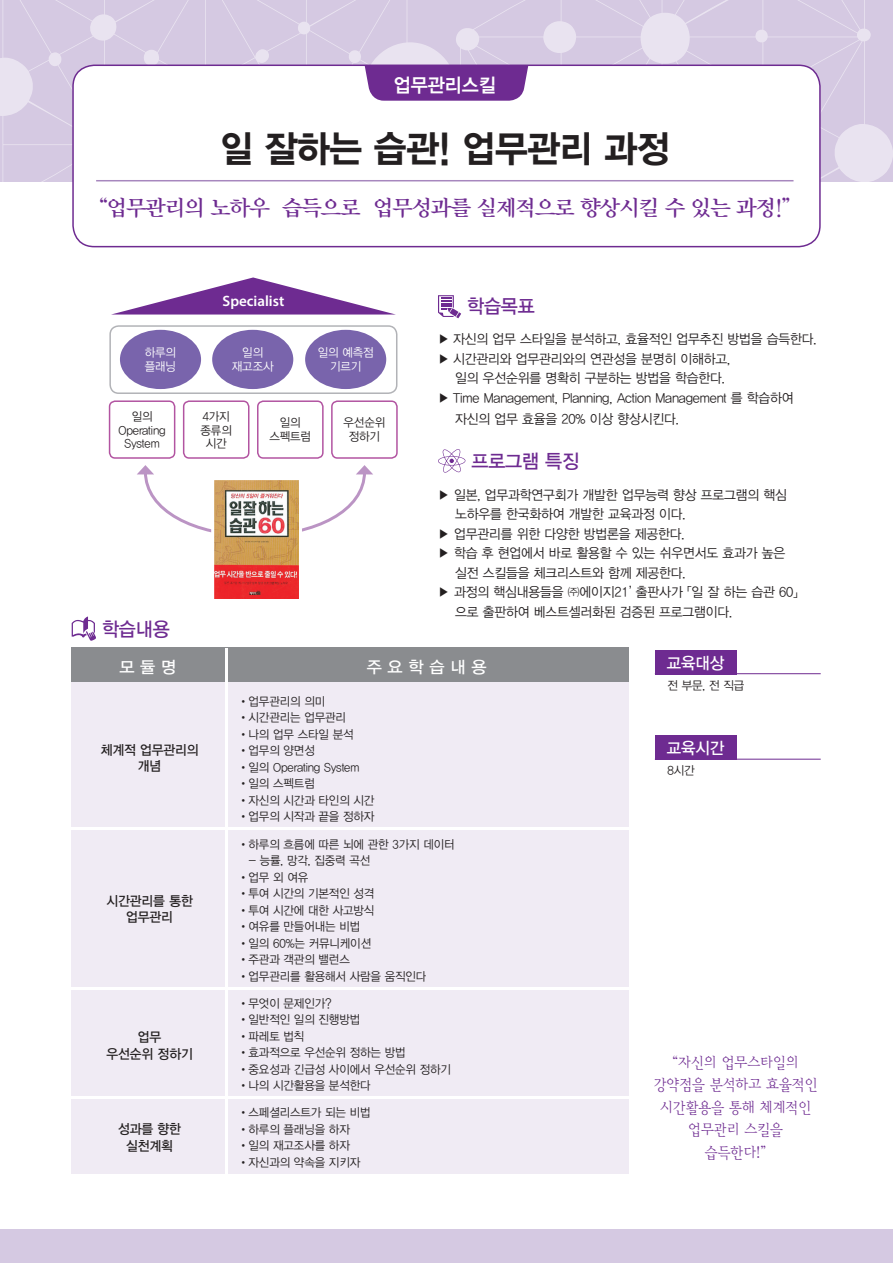
<style>
.page{position:relative;width:893px;height:1263px;background:#fff}
.page>*{position:absolute;margin:0;border:0;box-sizing:border-box;transform-origin:0 0}
.t1{font:37.5px "YDVYGO35";letter-spacing:-.01em;color:#231f20;scale:.95 1}
.t2{font:21px "YDVC Mjo L";letter-spacing:-.075em;color:#6e2b91}
.t3{font:19.5px "YDVYGO33";letter-spacing:-.01em;color:#6e2b91;scale:.95 1}
.t4{font:19.5px "YDIYGO340";color:#fff;scale:.95 1}
.t5{font:16.5px "YDVYGO33";color:#fff}
.t6{font:16.5px "YDIYGO330";letter-spacing:-.01em;color:#fff;scale:.95 1}
.t7{font:15px/22.5px "YDVY Mj O22";color:#6e2b91;text-align:center;scale:.95 1}
.t8{font:600 15px "Myriad Pro";color:#fff}
.t9{font:13.5px "YDVYGO32";letter-spacing:-.01em;color:#231f20;scale:.95 1}
.t10{font:13.5px "YDVYGO33";letter-spacing:-.01em;color:#231f20;scale:.95 1}
.t11{font:12px "YDVYGO32";letter-spacing:-.01em;color:#231f20;scale:.95 1}
.t12{font:12px "YDVYGO32";letter-spacing:-.01em;color:#fff;scale:.95 1}
</style>
<div class="page">
<svg style="left:1px;top:0;width:410px;height:248px;background:#dbd1e6"></svg>
<svg style="left:411px;top:0;width:482px;height:319px"></svg>
<div style="left:0;top:1229px;width:893px;height:34px;background:#d5c9e2"></div>
<svg style="left:0;top:0;width:1px;height:182px"></svg>
<div style="left:73px;top:65px;width:747px;height:182px;background:#fff;border-radius:21px"></div>
<div style="left:72px;top:65px;width:749px;height:182px;border:2px solid #6e2b91;border-radius:21px"></div>
<svg style="left:365px;top:66px;width:163px;height:35px;background:#763797"></svg>
<svg style="left:438px;top:295px;width:23px;height:23px"></svg>
<svg style="left:438px;top:449px;width:27px;height:24px"></svg>
<div style="left:655px;top:650px;width:81px;height:24px;background:#6e2b91"></div>
<div style="left:655px;top:735px;width:81px;height:24px;background:#6e2b91"></div>
<hr style="left:655px;top:673px;width:166px;height:1px;background:#6e2b91">
<hr style="left:655px;top:759px;width:166px;height:1px;background:#6e2b91">
<div style="left:72px;top:674px;width:557px;height:499px;background:#f0ebf4"></div>
<div style="left:72px;top:648px;width:557px;height:34px;background:#8a8c8f"></div>
<hr style="left:72px;top:827px;width:557px;height:3px;background:#fff">
<hr style="left:72px;top:987px;width:557px;height:3px;background:#fff">
<hr style="left:72px;top:1096px;width:557px;height:3px;background:#fff">
<hr style="left:225px;top:648px;width:3px;height:525px;background:#fff">
<svg style="left:72px;top:616px;width:24px;height:25px"></svg>
<div style="left:109px;top:400px;width:66px;height:59px;border:2px solid #b254a1;border-radius:6px"></div>
<div style="left:183px;top:400px;width:66px;height:59px;border:2px solid #b254a1;border-radius:6px"></div>
<div style="left:257px;top:400px;width:67px;height:59px;border:2px solid #b254a1;border-radius:6px"></div>
<div style="left:331px;top:400px;width:67px;height:59px;border:2px solid #b254a1;border-radius:6px"></div>
<div style="left:120px;top:330px;width:81px;height:59px;background:#7964ac;border-radius:50%"></div>
<div style="left:212px;top:330px;width:81px;height:59px;background:#7964ac;border-radius:50%"></div>
<div style="left:305px;top:330px;width:81px;height:59px;background:#7964ac;border-radius:50%"></div>
<svg style="left:113px;top:277px;width:281px;height:37px"></svg>
<svg style="left:137px;top:465px;width:236px;height:68px"></svg>
<img style="left:215px;top:481px;width:83px;height:117px">
<div style="left:211px;top:477px;width:91px;height:125px;border:3px solid #fff"></div>
<div style="left:109px;top:325px;width:288px;height:69px;border:2px solid #b2b3b7;border-radius:9px"></div>
<hr style="left:96px;top:180px;width:697px;height:1px;background:#a787be">
<p class="t4" style="left:394px;top:74px;width:109px">업무관리스킬</p>
<p class="t1" style="left:220px;top:123px;width:475px">일 잘하는 습관! 업무관리 과정</p>
<p class="t2" style="left:100px;top:193px;width:692px">“업무관리의 노하우 습득으로 업무성과를 실제적으로 향상시킬 수 있는 과정!”</p>
<p class="t8" style="left:223px;top:291px;width:63px">Specialist</p>
<p class="t3" style="left:467px;top:293px;width:73px">학습목표</p>
<p class="t9" style="left:438px;top:330px;width:400px">▶ 자신의 업무 스타일을 분석하고, 효율적인 업무추진 방법을 습득한다.</p>
<p class="t9" style="left:438px;top:350px;width:309px">▶ 시간관리와 업무관리와의 연관성을 분명히 이해하고,</p>
<p class="t9" style="left:455px;top:369px;width:286px">일의 우선순위를 명확히 구분하는 방법을 학습한다.</p>
<p class="t9" style="left:438px;top:389px;width:376px">▶ Time Management, Planning, Action Management 를 학습하여</p>
<p class="t9" style="left:455px;top:410px;width:237px">자신의 업무 효율을 20% 이상 향상시킨다.</p>
<p class="t3" style="left:472px;top:448px;width:115px">프로그램 특징</p>
<p class="t9" style="left:438px;top:486px;width:369px">▶ 일본, 업무과학연구회가 개발한 업무능력 향상 프로그램의 핵심</p>
<p class="t9" style="left:455px;top:505px;width:244px">노하우를 한국화하여 개발한 교육과정 이다.</p>
<p class="t9" style="left:438px;top:525px;width:261px">▶ 업무관리를 위한 다양한 방법론을 제공한다.</p>
<p class="t9" style="left:438px;top:544px;width:367px">▶ 학습 후 현업에서 바로 활용할 수 있는 쉬우면서도 효과가 높은</p>
<p class="t9" style="left:455px;top:564px;width:244px">실전 스킬들을 체크리스트와 함께 제공한다.</p>
<p class="t9" style="left:438px;top:583px;width:380px">▶ 과정의 핵심내용들을 ㈜에이지21’ 출판사가 「일 잘 하는 습관 60」</p>
<p class="t9" style="left:455px;top:603px;width:294px">으로 출판하여 베스트셀러화된 검증된 프로그램이다.</p>
<p class="t6" style="left:667px;top:653px;width:62px">교육대상</p>
<p class="t12" style="left:318px;top:345px;width:60px">일의 예측점</p>
<p class="t12" style="left:330px;top:358px;width:34px">기르기</p>
<p class="t12" style="left:145px;top:345px;width:34px">하루의</p>
<p class="t12" style="left:145px;top:358px;width:34px">플래닝</p>
<p class="t12" style="left:242px;top:345px;width:23px">일의</p>
<p class="t12" style="left:232px;top:358px;width:45px">재고조사</p>
<p class="t11" style="left:132px;top:408px;width:23px">일의</p>
<p class="t11" style="left:118px;top:422px;width:51px">Operating</p>
<p class="t11" style="left:125px;top:435px;width:39px">System</p>
<p class="t11" style="left:203px;top:408px;width:30px">4가지</p>
<p class="t11" style="left:201px;top:422px;width:34px">종류의</p>
<p class="t11" style="left:206px;top:435px;width:23px">시간</p>
<p class="t11" style="left:280px;top:415px;width:23px">일의</p>
<p class="t11" style="left:269px;top:428px;width:45px">스펙트럼</p>
<p class="t11" style="left:344px;top:415px;width:45px">우선순위</p>
<p class="t11" style="left:349px;top:428px;width:34px">정하기</p>
<p class="t3" style="left:102px;top:616px;width:73px">학습내용</p>
<p class="t5" style="left:119px;top:656px;width:59px">모 듈 명</p>
<p class="t5" style="left:367px;top:656px;width:121px">주 요 학 습 내 용</p>
<p class="t10" style="left:101px;top:740px;width:105px">체계적 업무관리의</p>
<p class="t10" style="left:138px;top:757px;width:26px">개념</p>
<p class="t10" style="left:107px;top:892px;width:92px">시간관리를 통한</p>
<p class="t10" style="left:126px;top:908px;width:51px">업무관리</p>
<p class="t10" style="left:138px;top:1028px;width:26px">업무</p>
<p class="t10" style="left:107px;top:1045px;width:92px">우선순위 정하기</p>
<p class="t10" style="left:118px;top:1120px;width:68px">성과를 향한</p>
<p class="t10" style="left:126px;top:1137px;width:51px">실천계획</p>
<p class="t11" style="left:238px;top:693px;width:93px">•업무관리의 의미</p>
<p class="t11" style="left:238px;top:710px;width:115px">•시간관리는 업무관리</p>
<p class="t11" style="left:238px;top:726px;width:123px">•나의 업무 스타일 분석</p>
<p class="t11" style="left:238px;top:743px;width:82px">•업무의 양면성</p>
<p class="t11" style="left:238px;top:759px;width:129px">•일의 Operating System</p>
<p class="t11" style="left:238px;top:776px;width:82px">•일의 스펙트럼</p>
<p class="t11" style="left:238px;top:792px;width:145px">•자신의 시간과 타인의 시간</p>
<p class="t11" style="left:238px;top:809px;width:145px">•업무의 시작과 끝을 정하자</p>
<p class="t11" style="left:238px;top:836px;width:229px">•하루의 흐름에 따른 뇌에 관한 3가지 데이터</p>
<p class="t11" style="left:249px;top:853px;width:129px">- 능률, 망각, 집중력 곡선</p>
<p class="t11" style="left:238px;top:869px;width:75px">•업무 외 여유</p>
<p class="t11" style="left:238px;top:886px;width:145px">•투여 시간의 기본적인 성격</p>
<p class="t11" style="left:238px;top:902px;width:145px">•투여 시간에 대한 사고방식</p>
<p class="t11" style="left:238px;top:919px;width:130px">•여유를 만들어내는 비법</p>
<p class="t11" style="left:238px;top:935px;width:141px">•일의 60%는 커뮤니케이션</p>
<p class="t11" style="left:238px;top:952px;width:119px">•주관과 객관의 밸런스</p>
<p class="t11" style="left:238px;top:968px;width:200px">•업무관리를 활용해서 사람을 움직인다</p>
<p class="t11" style="left:238px;top:995px;width:100px">•무엇이 문제인가?</p>
<p class="t11" style="left:238px;top:1012px;width:130px">•일반적인 일의 진행방법</p>
<p class="t11" style="left:238px;top:1028px;width:71px">•파레토 법칙</p>
<p class="t11" style="left:238px;top:1045px;width:178px">•효과적으로 우선순위 정하는 방법</p>
<p class="t11" style="left:238px;top:1061px;width:225px">•중요성과 긴급성 사이에서 우선순위 정하기</p>
<p class="t11" style="left:238px;top:1078px;width:141px">•나의 시간활용을 분석한다</p>
<p class="t11" style="left:238px;top:1104px;width:141px">•스페셜리스트가 되는 비법</p>
<p class="t11" style="left:238px;top:1121px;width:119px">•하루의 플래닝을 하자</p>
<p class="t11" style="left:238px;top:1137px;width:119px">•일의 재고조사를 하자</p>
<p class="t11" style="left:238px;top:1154px;width:130px">•자신과의 약속을 지키자</p>
<p class="t11" style="left:668px;top:677px;width:82px">전 부문, 전 직급</p>
<p class="t6" style="left:667px;top:739px;width:62px">교육시간</p>
<p class="t11" style="left:668px;top:763px;width:30px">8시간</p>
<p class="t7" style="left:673px;top:1050px;width:134px">“자신의 업무스타일의</p>
<p class="t7" style="left:654px;top:1072px;width:174px">강약점을 분석하고 효율적인</p>
<p class="t7" style="left:660px;top:1095px;width:160px">시간활용을 통해 체계적인 업무관리 스킬을</p>
<p class="t7" style="left:705px;top:1140px;width:66px">습득한다!”</p>
</div>
